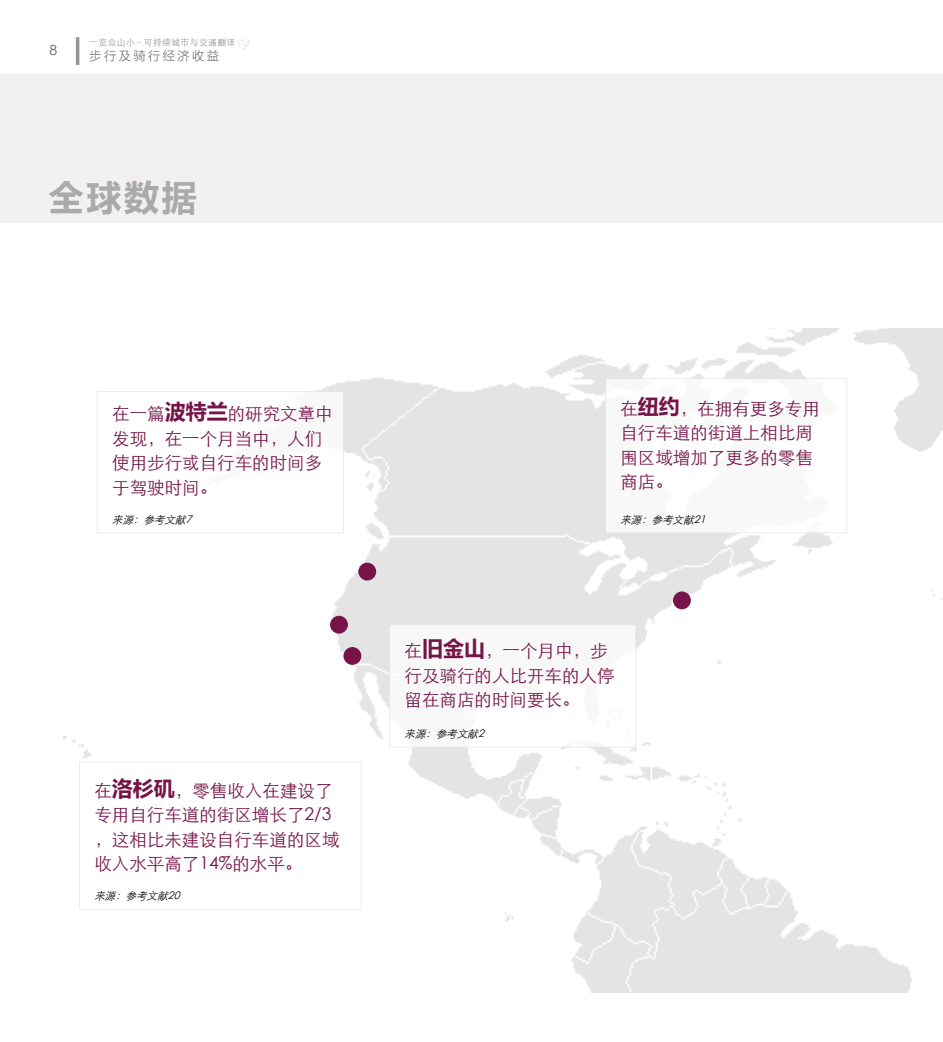
<style>
.page{position:relative;width:943px;height:1042px;background:#fff}
.page>*{position:absolute;margin:0;border:0;box-sizing:border-box;transform-origin:0 0}
.t1{font:700 35px "Microsoft Ya Hei";color:#aaa}
.t2{font:17.5px/24.5px "ST Xihei";color:#761449}
.t3{font:14px "ST Xihei";color:#646464}
.t4{font:300 12.25px "Microsoft Ya Hei";letter-spacing:.2em;color:#646464}
.t5{font:italic 10.5px "ST Xihei";color:#000}
.t6{font:8.75px "ST Xihei";letter-spacing:.05em;color:#969696}
.s1{font-family:"Microsoft Ya Hei";font-weight:700;font-size:21px}
</style>
<div class="page">
<hr style="left:76px;top:37px;width:3px;height:28px;background:#969696">
<svg style="left:238px;top:39px;width:11px;height:10px"></svg>
<img style="left:63px;top:328px;width:880px;height:664px">
<div style="left:0;top:74px;width:943px;height:149px;background:#f3f0f1"></div>
<div style="left:97px;top:391px;width:247px;height:142px;background:#fff;border:1px solid #e6e6e6"></div>
<div style="left:79px;top:761px;width:283px;height:149px;background:#fff;border:1px solid #e6e6e6"></div>
<div style="left:389px;top:624px;width:247px;height:123px;background:#f8f8f8;border:1px solid #e6e6e6"></div>
<div style="left:605px;top:378px;width:242px;height:155px;background:#f8f8f8;border:1px solid #e6e6e6"></div>
<div style="left:358px;top:563px;width:18px;height:17px;background:#761449;border-radius:50%"></div>
<div style="left:330px;top:616px;width:18px;height:17px;background:#761449;border-radius:50%"></div>
<div style="left:673px;top:591px;width:18px;height:18px;background:#761449;border-radius:50%"></div>
<div style="left:343px;top:647px;width:18px;height:18px;background:#761449;border-radius:50%"></div>
<p class="t6" style="left:89px;top:36px;width:147px">一览众山小 - 可持续城市与交通翻译</p>
<p class="t3" style="left:50px;top:40px;width:9px">8</p>
<p class="t4" style="left:89px;top:47px;width:131px">步行及骑行经济收益</p>
<p class="t1" style="left:49px;top:173px;width:149px">全球数据</p>
<p class="t2" style="left:112px;top:400px;width:222px">在一篇<span class="s1">波特兰</span>的研究文章中发现，在一个月当中，人们使用步行或自行车的时间多于驾驶时间。</p>
<p class="t5" style="left:112px;top:511px;width:85px">来源：参考文献7</p>
<p class="t2" style="left:94px;top:777px;width:246px">在<span class="s1">洛杉矶</span>，零售收入在建设了专用自行车道的街区增长了2/3，这相比未建设自行车道的区域收入水平高了14%的水平。</p>
<p class="t5" style="left:94px;top:888px;width:91px">来源：参考文献20</p>
<p class="t2" style="left:620px;top:395px;width:201px">在<span class="s1">纽约</span>，在拥有更多专用自行车道的街道上相比周围区域增加了更多的零售商店。</p>
<p class="t5" style="left:620px;top:511px;width:91px">来源：参考文献21</p>
<p class="t2" style="left:404px;top:637px;width:211px">在<span class="s1">旧金山</span>，一个月中，步行及骑行的人比开车的人停留在商店的时间要长。</p>
<p class="t5" style="left:404px;top:726px;width:85px">来源：参考文献2</p>
</div>
